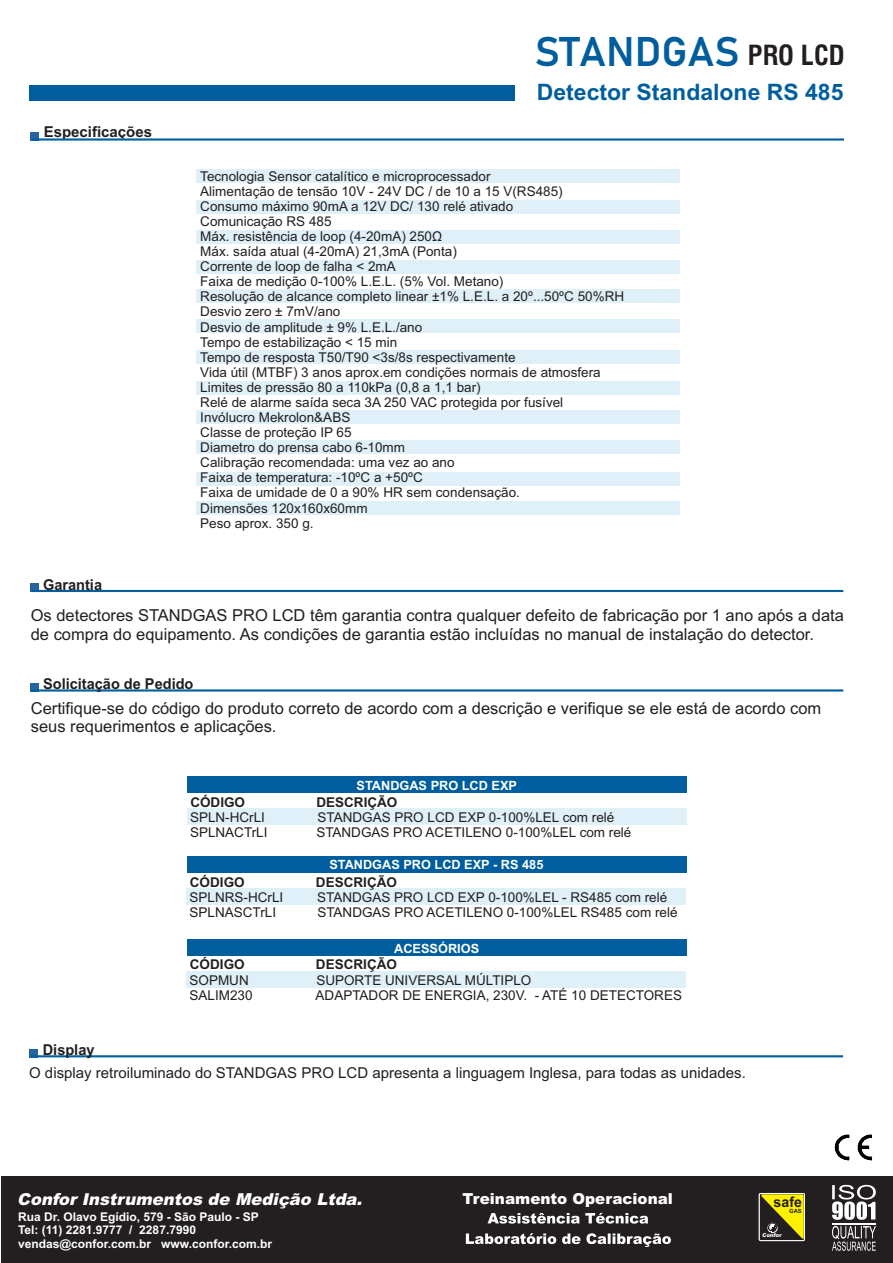
<style>
.page{position:relative;width:893px;height:1263px;background:#fff}
.page>*{position:absolute;margin:0;border:0;box-sizing:border-box;transform-origin:0 0}
.t1{font:40.95px "Bahnschrift";color:#005e9e}
.t2{font:700 condensed 27px "Swiss 721 BT";color:#231f20}
.t3{font:700 22.65px "Arial";color:#005e9e}
.t4{font:16.5px/18.5px "Arial";color:#231f20}
.t5{font:italic 900 16.5px "Arial";color:#fff}
.t6{font:900 15.15px "Arial";color:#fff}
.t7{font:15px "Arial";color:#231f20}
.t8{font:700 15px "Arial";color:#231f20}
.t9{font:700 14.4px "Arial";color:#231f20}
.t10{font:13.5px/15.1px "Arial";color:#231f20}
.t11{font:700 13.5px "Arial";color:#231f20}
.t12{font:700 12.75px "Arial";color:#fff}
.t13{font:700 12px/13.4px "Arial";color:#fff}
.t14{font:700 5.7px "Arial";color:#231f20}
.t15{font:900 5.4px "Arial";color:#fff}
</style>
<div class="page">
<div style="left:196px;top:170px;width:484px;height:13px;background:#dff0f8"></div>
<div style="left:196px;top:200px;width:484px;height:13px;background:#dff0f8"></div>
<div style="left:196px;top:230px;width:484px;height:13px;background:#dff0f8"></div>
<div style="left:196px;top:260px;width:484px;height:13px;background:#dff0f8"></div>
<div style="left:196px;top:290px;width:484px;height:13px;background:#dff0f8"></div>
<div style="left:196px;top:320px;width:484px;height:13px;background:#dff0f8"></div>
<div style="left:196px;top:351px;width:484px;height:13px;background:#dff0f8"></div>
<div style="left:196px;top:381px;width:484px;height:13px;background:#dff0f8"></div>
<div style="left:196px;top:410px;width:484px;height:13px;background:#dff0f8"></div>
<div style="left:196px;top:440px;width:484px;height:13px;background:#dff0f8"></div>
<div style="left:196px;top:472px;width:484px;height:13px;background:#dff0f8"></div>
<div style="left:196px;top:501px;width:484px;height:13px;background:#dff0f8"></div>
<div style="left:30px;top:85px;width:485px;height:15px;background:#005e9e"></div>
<div style="left:30px;top:583px;width:8px;height:9px;background:#2663a1"></div>
<div style="left:31px;top:132px;width:8px;height:9px;background:#2663a1"></div>
<div style="left:30px;top:683px;width:8px;height:8px;background:#2663a1"></div>
<div style="left:30px;top:1049px;width:8px;height:8px;background:#2663a1"></div>
<hr style="left:31px;top:590px;width:812px;height:2px;background:#005e9e">
<hr style="left:32px;top:138px;width:812px;height:3px;background:#005e9e">
<hr style="left:31px;top:689px;width:812px;height:2px;background:#005e9e">
<hr style="left:31px;top:1055px;width:812px;height:2px;background:#005e9e">
<div style="left:1px;top:1176px;width:892px;height:87px;background:#231f20"></div>
<svg style="left:466px;top:1213px;width:205px;height:34px"></svg>
<svg style="left:832px;top:1185px;width:44px;height:35px"></svg>
<hr style="left:832px;top:1223px;width:44px;height:1px;background:#fff">
<svg style="left:832px;top:1226px;width:44px;height:25px"></svg>
<img style="left:834px;top:1134px;width:38px;height:27px">
<svg style="left:759px;top:1193px;width:46px;height:48px"></svg>
<svg style="left:761px;top:1194px;width:43px;height:45px"></svg>
<div style="left:187px;top:776px;width:500px;height:17px;background:#005e9e"></div>
<div style="left:187px;top:856px;width:499px;height:17px;background:#005e9e"></div>
<div style="left:187px;top:939px;width:499px;height:17px;background:#005e9e"></div>
<div style="left:187px;top:808px;width:499px;height:17px;background:#dff0f8"></div>
<div style="left:187px;top:888px;width:499px;height:17px;background:#dff0f8"></div>
<div style="left:187px;top:971px;width:499px;height:17px;background:#dff0f8"></div>
<p class="t8" style="left:44px;top:126px;width:110px">Especificações</p>
<p class="t8" style="left:43px;top:579px;width:61px">Garantia</p>
<h1 class="t1" style="left:535px;top:34px;width:206px">STANDGAS</h1>
<h3 class="t3" style="left:537px;top:84px;width:308px">Detector Standalone RS 485</h3>
<h2 class="t2" style="left:748px;top:45px;width:98px">PRO LCD</h2>
<p class="t10" style="left:200px;top:170px;width:425px">Tecnologia Sensor catalítico e microprocessador<br>Alimentação de tensão 10V - 24V DC / de 10 a 15 V(RS485)<br>Consumo máximo 90mA a 12V DC/ 130 relé ativado<br>Comunicação RS 485<br>Máx. resistência de loop (4-20mA) 250Ω<br>Máx. saída atual (4-20mA) 21,3mA (Ponta)<br>Corrente de loop de falha &lt; 2mA<br>Faixa de medição 0-100% L.E.L. (5% Vol. Metano)<br>Resolução de alcance completo linear ±1% L.E.L. a 20º...50ºC 50%RH Desvio zero ± 7mV/ano<br>Desvio de amplitude ± 9% L.E.L./ano<br>Tempo de estabilização &lt; 15 min<br>Tempo de resposta T50/T90 &lt;3s/8s respectivamente<br>Vida útil (MTBF) 3 anos aprox.em condições normais de atmosfera Limites de pressão 80 a 110kPa (0,8 a 1,1 bar)<br>Relé de alarme saída seca 3A 250 VAC protegida por fusível<br>Invólucro Mekrolon&amp;ABS<br>Classe de proteção IP 65<br>Diametro do prensa cabo 6-10mm<br>Calibração recomendada: uma vez ao ano<br>Faixa de temperatura: -10ºC a +50ºC<br>Faixa de umidade de 0 a 90% HR sem condensação.<br>Dimensões 120x160x60mm<br>Peso aprox. 350 g.</p>
<p class="t4" style="left:31px;top:608px;width:815px">Os detectores STANDGAS PRO LCD têm garantia contra qualquer defeito de fabricação por 1 ano após a data de compra do equipamento. As condições de garantia estão incluídas no manual de instalação do detector.</p>
<p class="t8" style="left:43px;top:678px;width:152px">Solicitação de Pedido</p>
<p class="t4" style="left:31px;top:700px;width:792px">Certifique-se do código do produto correto de acordo com a descrição e verifique se ele está de acordo com seus requerimentos e aplicações.</p>
<p class="t12" style="left:357px;top:780px;width:162px">STANDGAS PRO LCD EXP</p>
<p class="t11" style="left:190px;top:797px;width:56px">CÓDIGO</p>
<p class="t11" style="left:316px;top:797px;width:82px">DESCRIÇÃO</p>
<p class="t10" style="left:190px;top:811px;width:77px">SPLN-HCrLI</p>
<p class="t10" style="left:318px;top:811px;width:298px">STANDGAS PRO LCD EXP 0-100%LEL com relé</p>
<p class="t10" style="left:190px;top:826px;width:79px">SPLNACTrLI</p>
<p class="t10" style="left:316px;top:826px;width:317px">STANDGAS PRO ACETILENO 0-100%LEL com relé</p>
<p class="t12" style="left:329px;top:860px;width:216px">STANDGAS PRO LCD EXP - RS 485</p>
<p class="t11" style="left:190px;top:877px;width:56px">CÓDIGO</p>
<p class="t11" style="left:316px;top:877px;width:82px">DESCRIÇÃO</p>
<p class="t10" style="left:190px;top:891px;width:95px">SPLNRS-HCrLI</p>
<p class="t10" style="left:317px;top:891px;width:352px">STANDGAS PRO LCD EXP 0-100%LEL - RS485 com relé</p>
<p class="t10" style="left:190px;top:906px;width:88px">SPLNASCTrLI</p>
<p class="t10" style="left:317px;top:906px;width:362px">STANDGAS PRO ACETILENO 0-100%LEL RS485 com relé</p>
<p class="t12" style="left:394px;top:943px;width:86px">ACESSÓRIOS</p>
<p class="t8" style="left:43px;top:1044px;width:53px">Display</p>
<p class="t11" style="left:190px;top:959px;width:56px">CÓDIGO</p>
<p class="t11" style="left:316px;top:959px;width:82px">DESCRIÇÃO</p>
<p class="t10" style="left:190px;top:973px;width:61px">SOPMUN</p>
<p class="t10" style="left:316px;top:973px;width:217px">SUPORTE UNIVERSAL MÚLTIPLO</p>
<p class="t10" style="left:190px;top:989px;width:65px">SALIM230</p>
<p class="t10" style="left:316px;top:989px;width:368px">ADAPTADOR DE ENERGIA, 230V. - ATÉ 10 DETECTORES</p>
<p class="t7" style="left:29px;top:1067px;width:718px">O display retroiluminado do STANDGAS PRO LCD apresenta a linguagem Inglesa, para todas as unidades.</p>
<p class="t5" style="left:17px;top:1193px;width:349px">Confor Instrumentos de Medição Ltda.</p>
<p class="t6" style="left:462px;top:1193px;width:212px">Treinamento Operacional</p>
<p class="t13" style="left:18px;top:1211px;width:255px">Rua Dr. Olavo Egídio, 579 - São Paulo - SP<br>Tel: (11) 2281.9777 / 2287.7990 vendas@confor.com.br www.confor.com.br</p>
<p class="t9" style="left:774px;top:1196px;width:30px">safe</p>
<p class="t14" style="left:789px;top:1208px;width:14px">GAS</p>
<p class="t15" style="left:762px;top:1233px;width:21px">Confor</p>
</div>
